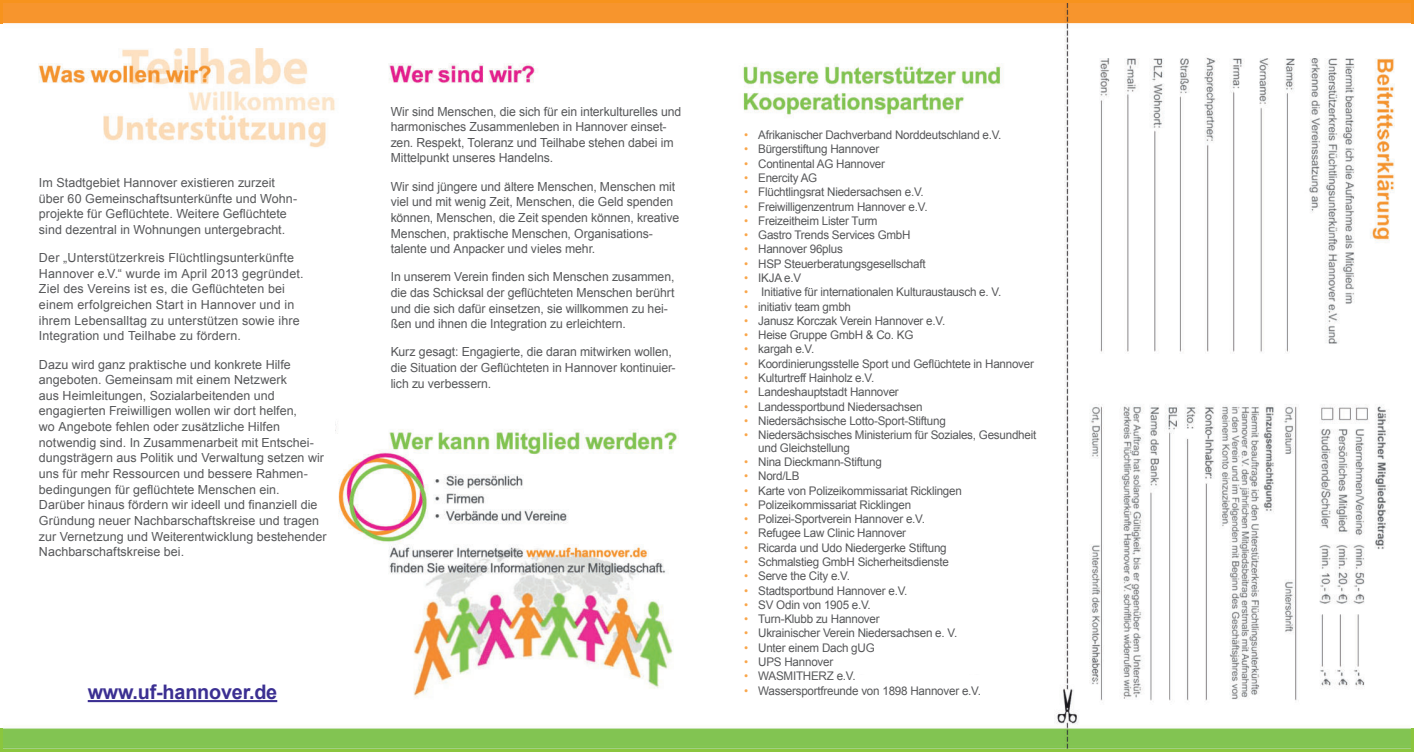
<style>
.page{position:relative;width:1414px;height:752px;background:#fff}
.page>*{position:absolute;margin:0;border:0;box-sizing:border-box;transform-origin:0 0}
.t1{font:700 20px "Arial";letter-spacing:-.01em;color:#3b2f92}
.t2{font:12.5px/15.6px "Arial";color:#57585a}
.t3{font:11.88px/12.5px "Arial";letter-spacing:-.02em;color:#57585a}
.s1{color:#f9a64a}
</style>
<div class="page">
<div style="left:0;top:0;width:1414px;height:24px;background:linear-gradient(to right,#f7931d,#f7931d)"></div>
<svg style="left:0;top:728px;width:1414px;height:23px;background:#91c953"></svg>
<img style="left:4px;top:4px;width:1406px;height:744px">
<div style="left:744px;top:133px;width:296px;height:523px;background:#fff"></div>
<div style="left:740px;top:674px;width:297px;height:38px;background:#fff"></div>
<hr style="left:88px;top:699px;width:189px;height:2px;background:#3b2f92">
<div style="left:28px;top:164px;width:307px;height:500px;background:#fff"></div>
<div style="left:28px;top:164px;width:321px;height:252px;background:#fff"></div>
<div style="left:383px;top:97px;width:312px;height:309px;background:#fff"></div>
<p class="t2" style="left:39px;top:175px;width:260px">Im Stadtgebiet Hannover existieren zurzeit über 60 Gemeinschaftsunterkünfte und Wohn&shy;projekte für Geflüchtete. Weitere Geflüchtete sind dezentral in Wohnungen untergebracht.</p>
<p class="t2" style="left:39px;top:250px;width:266px">Der „Unterstützerkreis Flüchtlingsunterkünfte Hannover e.V.“ wurde im April 2013 gegründet.<br>Ziel des Vereins ist es, die Geflüchteten bei einem erfolgreichen Start in Hannover und in ihrem Lebensalltag zu unterstützen sowie ihre Integration und Teilhabe zu fördern.</p>
<p class="t2" style="left:39px;top:356px;width:289px">Dazu wird ganz praktische und konkrete Hilfe angeboten. Gemeinsam mit einem Netzwerk<br>aus Heimleitungen, Sozialarbeitenden und engagierten Freiwilligen wollen wir dort helfen,<br>wo Angebote fehlen oder zusätzliche Hilfen notwendig sind. In Zusammenarbeit mit Entschei&shy;dungsträgern aus Politik und Verwaltung setzen wir uns für mehr Ressourcen und bessere Rahmen&shy;bedingungen für geflüchtete Menschen ein.<br>Darüber hinaus fördern wir ideell und finanziell die Gründung neuer Nachbarschaftskreise und tragen zur Vernetzung und Weiterentwicklung bestehender Nachbarschaftskreise bei.</p>
<h1 class="t1" style="left:88px;top:684px;width:191px">www.uf-hannover.de</h1>
<p class="t2" style="left:391px;top:103px;width:292px">Wir sind Menschen, die sich für ein interkulturelles und harmonisches Zusammenleben in Hannover einset&shy;zen. Respekt, Toleranz und Teilhabe stehen dabei im Mittelpunkt unseres Handelns.</p>
<p class="t2" style="left:391px;top:178px;width:290px">Wir sind jüngere und ältere Menschen, Menschen mit viel und mit wenig Zeit, Menschen, die Geld spenden können, Menschen, die Zeit spenden können, kreative Menschen, praktische Menschen, Organisations&shy;talente und Anpacker und vieles mehr.</p>
<p class="t2" style="left:391px;top:269px;width:285px">In unserem Verein finden sich Menschen zusammen, die das Schicksal der geflüchteten Menschen berührt und die sich dafür einsetzen, sie willkommen zu hei&shy;ßen und ihnen die Integration zu erleichtern.</p>
<p class="t2" style="left:391px;top:344px;width:286px">Kurz gesagt: Engagierte, die daran mitwirken wollen, die Situation der Geflüchteten in Hannover kontinuier&shy;lich zu verbessern.</p>
<p class="t3" style="left:744px;top:129px;width:259px"><span class="s1">•</span> Afrikanischer Dachverband Norddeutschland e.V.</p>
<p class="t3" style="left:744px;top:143px;width:137px"><span class="s1">•</span> Bürgerstiftung Hannover</p>
<p class="t3" style="left:744px;top:157px;width:143px"><span class="s1">•</span> Continental AG Hannover</p>
<p class="t3" style="left:744px;top:172px;width:75px"><span class="s1">•</span> Enercity AG</p>
<p class="t3" style="left:744px;top:186px;width:181px"><span class="s1">•</span> Flüchtlingsrat Niedersachsen e.V.</p>
<p class="t3" style="left:744px;top:200px;width:185px"><span class="s1">•</span> Freiwilligenzentrum Hannover e.V.</p>
<p class="t3" style="left:744px;top:214px;width:135px"><span class="s1">•</span> Freizeitheim Lister Turm</p>
<p class="t3" style="left:744px;top:229px;width:168px"><span class="s1">•</span> Gastro Trends Services GmbH</p>
<p class="t3" style="left:744px;top:243px;width:100px"><span class="s1">•</span> Hannover 96plus</p>
<p class="t3" style="left:744px;top:257px;width:183px"><span class="s1">•</span> HSP Steuerberatungsgesellschaft</p>
<p class="t3" style="left:744px;top:271px;width:59px"><span class="s1">•</span> IKJA e.V</p>
<p class="t3" style="left:744px;top:286px;width:259px"><span class="s1">•</span> Initiative für internationalen Kulturaustausch e. V.</p>
<p class="t3" style="left:744px;top:300px;width:108px"><span class="s1">•</span> initiativ team gmbh</p>
<p class="t3" style="left:744px;top:314px;width:203px"><span class="s1">•</span> Janusz Korczak Verein Hannover e.V.</p>
<p class="t3" style="left:744px;top:329px;width:171px"><span class="s1">•</span> Heise Gruppe GmbH &amp; Co. KG</p>
<p class="t3" style="left:744px;top:343px;width:72px"><span class="s1">•</span> kargah e.V.</p>
<p class="t3" style="left:744px;top:357px;width:291px"><span class="s1">•</span> Koordinierungsstelle Sport und Geflüchtete in Hannover</p>
<p class="t3" style="left:744px;top:371px;width:132px"><span class="s1">•</span> Kulturtreff Hainholz e.V.</p>
<p class="t3" style="left:744px;top:386px;width:156px"><span class="s1">•</span> Landeshauptstadt Hannover</p>
<p class="t3" style="left:744px;top:400px;width:180px"><span class="s1">•</span> Landessportbund Niedersachsen</p>
<p class="t3" style="left:744px;top:414px;width:203px"><span class="s1">•</span> Niedersächsische Lotto-Sport-Stiftung</p>
<p class="t3" style="left:758px;top:428px;width:280px;text-indent:-14px"><span class="s1">•</span> Niedersächsisches Ministerium für Soziales, Gesundheit und Gleichstellung</p>
<p class="t3" style="left:744px;top:455px;width:139px"><span class="s1">•</span> Nina Dieckmann-Stiftung</p>
<p class="t3" style="left:744px;top:469px;width:57px"><span class="s1">•</span> Nord/LB</p>
<p class="t3" style="left:744px;top:484px;width:219px"><span class="s1">•</span> Karte von Polizeikommissariat Ricklingen</p>
<p class="t3" style="left:744px;top:498px;width:169px"><span class="s1">•</span> Polizeikommissariat Ricklingen</p>
<p class="t3" style="left:744px;top:512px;width:182px"><span class="s1">•</span> Polizei-Sportverein Hannover e.V.</p>
<p class="t3" style="left:744px;top:527px;width:164px"><span class="s1">•</span> Refugee Law Clinic Hannover</p>
<p class="t3" style="left:744px;top:541px;width:204px"><span class="s1">•</span> Ricarda und Udo Niedergerke Stiftung</p>
<p class="t3" style="left:744px;top:555px;width:206px"><span class="s1">•</span> Schmalstieg GmbH Sicherheitsdienste</p>
<p class="t3" style="left:744px;top:569px;width:107px"><span class="s1">•</span> Serve the City e.V.</p>
<p class="t3" style="left:744px;top:584px;width:165px"><span class="s1">•</span> Stadtsportbund Hannover e.V.</p>
<p class="t3" style="left:744px;top:598px;width:128px"><span class="s1">•</span> SV Odin von 1905 e.V.</p>
<p class="t3" style="left:744px;top:612px;width:137px"><span class="s1">•</span> Turn-Klubb zu Hannover</p>
<p class="t3" style="left:744px;top:627px;width:215px"><span class="s1">•</span> Ukrainischer Verein Niedersachsen e. V.</p>
<p class="t3" style="left:744px;top:641px;width:132px"><span class="s1">•</span> Unter einem Dach gUG</p>
<p class="t3" style="left:744px;top:655px;width:91px"><span class="s1">•</span> UPS Hannover</p>
<p class="t3" style="left:744px;top:669px;width:113px"><span class="s1">•</span> WASMITHERZ e.V.</p>
<p class="t3" style="left:744px;top:684px;width:238px"><span class="s1">•</span> Wassersportfreunde von 1898 Hannover e.V.</p>
</div>
